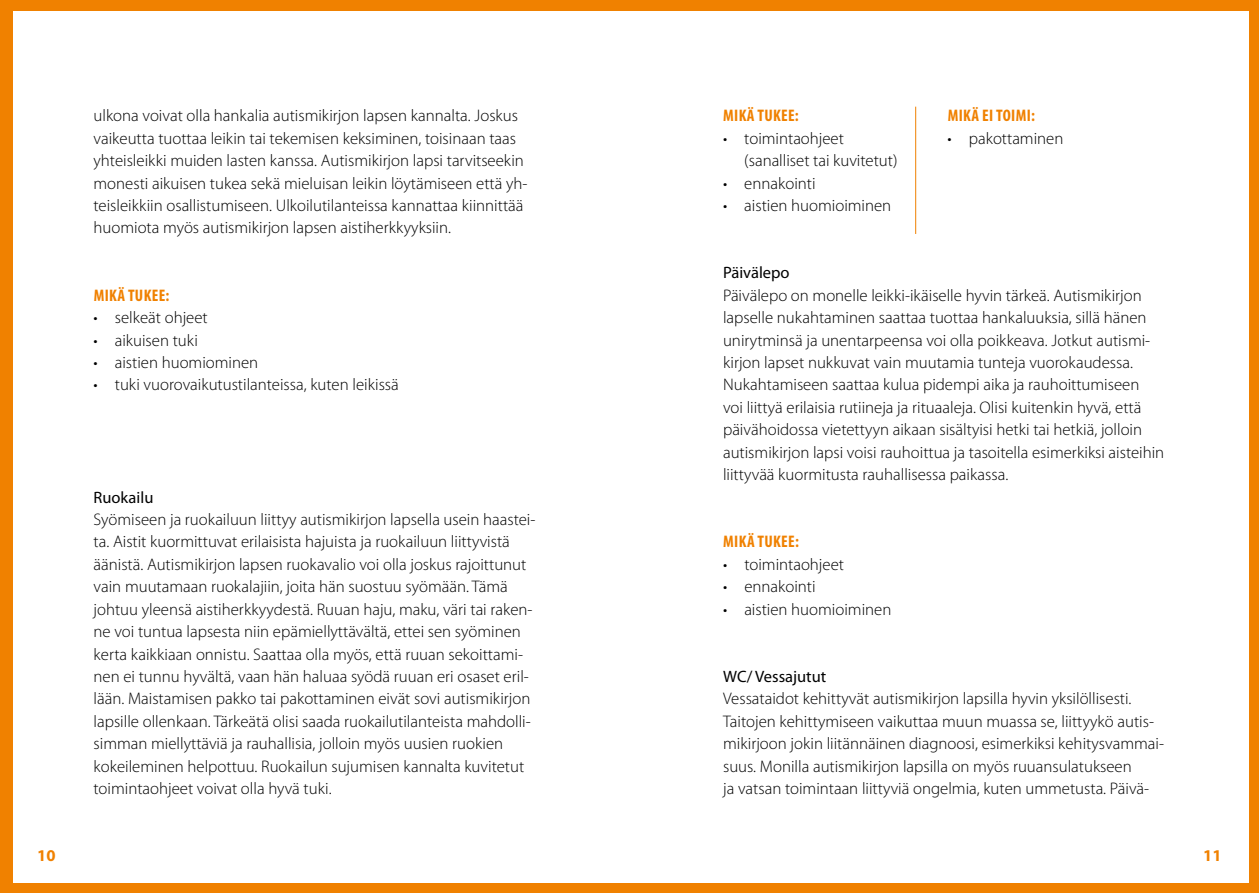
<style>
.page{position:relative;width:1259px;height:893px;background:#f08100}
.page>*{position:absolute;margin:0;border:0;box-sizing:border-box;transform-origin:0 0}
.t1{font:300 16.8px/22.5px "Myriad Pro";color:#000}
.t2{font:700 condensed 16.8px "Myriad Pro";letter-spacing:.02em;color:#f08100}
.t3{font:16.5px "Myriad Pro";color:#000}
.t4{font:700 16.5px "Myriad Pro";color:#f08100}
</style>
<div class="page">
<div style="left:13px;top:11px;width:1235px;height:871px;background:#fff"></div>
<hr style="left:915px;top:107px;width:1px;height:127px;background:#f08100">
<p class="t1" style="left:94px;top:104px;width:435px">ulkona voivat olla hankalia autismikirjon lapsen kannalta. Joskus vaikeutta tuottaa leikin tai tekemisen keksiminen, toisinaan taas yhteisleikki muiden lasten kanssa. Autismikirjon lapsi tarvitseekin monesti aikuisen tukea sekä mieluisan leikin löytämiseen että yh&shy;teisleikkiin osallistumiseen. Ulkoilutilanteissa kannattaa kiinnittää huomiota myös autismikirjon lapsen aistiherkkyyksiin.</p>
<p class="t2" style="left:94px;top:285px;width:77px">MIKÄ TUKEE:</p>
<p class="t1" style="left:94px;top:306px;width:116px">• selkeät ohjeet</p>
<p class="t1" style="left:94px;top:329px;width:106px">• aikuisen tuki</p>
<p class="t1" style="left:94px;top:351px;width:166px">• aistien huomiominen</p>
<p class="t1" style="left:94px;top:373px;width:307px">• tuki vuorovaikutustilanteissa, kuten leikissä</p>
<p class="t3" style="left:94px;top:487px;width:61px">Ruokailu</p>
<p class="t1" style="left:94px;top:508px;width:443px">Syömiseen ja ruokailuun liittyy autismikirjon lapsella usein haastei&shy;ta. Aistit kuormittuvat erilaisista hajuista ja ruokailuun liittyvistä äänistä. Autismikirjon lapsen ruokavalio voi olla joskus rajoittunut vain muutamaan ruokalajiin, joita hän suostuu syömään. Tämä johtuu yleensä aistiherkkyydestä. Ruuan haju, maku, väri tai raken&shy;ne voi tuntua lapsesta niin epämiellyttävältä, ettei sen syöminen kerta kaikkiaan onnistu. Saattaa olla myös, että ruuan sekoittami&shy;nen ei tunnu hyvältä, vaan hän haluaa syödä ruuan eri osaset eril&shy;lään. Maistamisen pakko tai pakottaminen eivät sovi autismikirjon lapsille ollenkaan. Tärkeätä olisi saada ruokailutilanteista mahdolli&shy;simman miellyttäviä ja rauhallisia, jolloin myös uusien ruokien kokeileminen helpottuu. Ruokailun sujumisen kannalta kuvitetut toimintaohjeet voivat olla hyvä tuki.</p>
<p class="t2" style="left:723px;top:105px;width:77px">MIKÄ TUKEE:</p>
<p class="t1" style="left:744px;top:127px;width:155px;text-indent:-21px">• toimintaohjeet (sanalliset tai kuvitetut)</p>
<p class="t1" style="left:723px;top:172px;width:94px">• ennakointi</p>
<p class="t1" style="left:723px;top:194px;width:170px">• aistien huomioiminen</p>
<p class="t2" style="left:947px;top:105px;width:89px">MIKÄ EI TOIMI:</p>
<p class="t1" style="left:947px;top:127px;width:117px">• pakottaminen</p>
<p class="t3" style="left:723px;top:263px;width:68px">Päivälepo</p>
<p class="t1" style="left:723px;top:284px;width:443px">Päivälepo on monelle leikki-ikäiselle hyvin tärkeä. Autismikirjon lapselle nukahtaminen saattaa tuottaa hankaluuksia, sillä hänen unirytminsä ja unentarpeensa voi olla poikkeava. Jotkut autismi&shy;kirjon lapset nukkuvat vain muutamia tunteja vuorokaudessa.<br>Nukahtamiseen saattaa kulua pidempi aika ja rauhoittumiseen<br>voi liittyä erilaisia rutiineja ja rituaaleja. Olisi kuitenkin hyvä, että päivähoidossa vietettyyn aikaan sisältyisi hetki tai hetkiä, jolloin autismikirjon lapsi voisi rauhoittua ja tasoitella esimerkiksi aisteihin liittyvää kuormitusta rauhallisessa paikassa.</p>
<p class="t2" style="left:723px;top:531px;width:77px">MIKÄ TUKEE:</p>
<p class="t1" style="left:723px;top:553px;width:122px">• toimintaohjeet</p>
<p class="t1" style="left:723px;top:575px;width:94px">• ennakointi</p>
<p class="t1" style="left:723px;top:598px;width:170px">• aistien huomioiminen</p>
<p class="t3" style="left:723px;top:666px;width:105px">WC/ Vessajutut</p>
<p class="t1" style="left:723px;top:687px;width:442px">Vessataidot kehittyvät autismikirjon lapsilla hyvin yksilöllisesti.<br>Taitojen kehittymiseen vaikuttaa muun muassa se, liittyykö autis&shy;mikirjoon jokin liitännäinen diagnoosi, esimerkiksi kehitysvammai&shy;suus. Monilla autismikirjon lapsilla on myös ruuansulatukseen<br>ja vatsan toimintaan liittyviä ongelmia, kuten ummetusta. Päivä-</p>
<p class="t4" style="left:37px;top:845px;width:20px">10</p>
<p class="t4" style="left:1203px;top:845px;width:20px">11</p>
</div>
